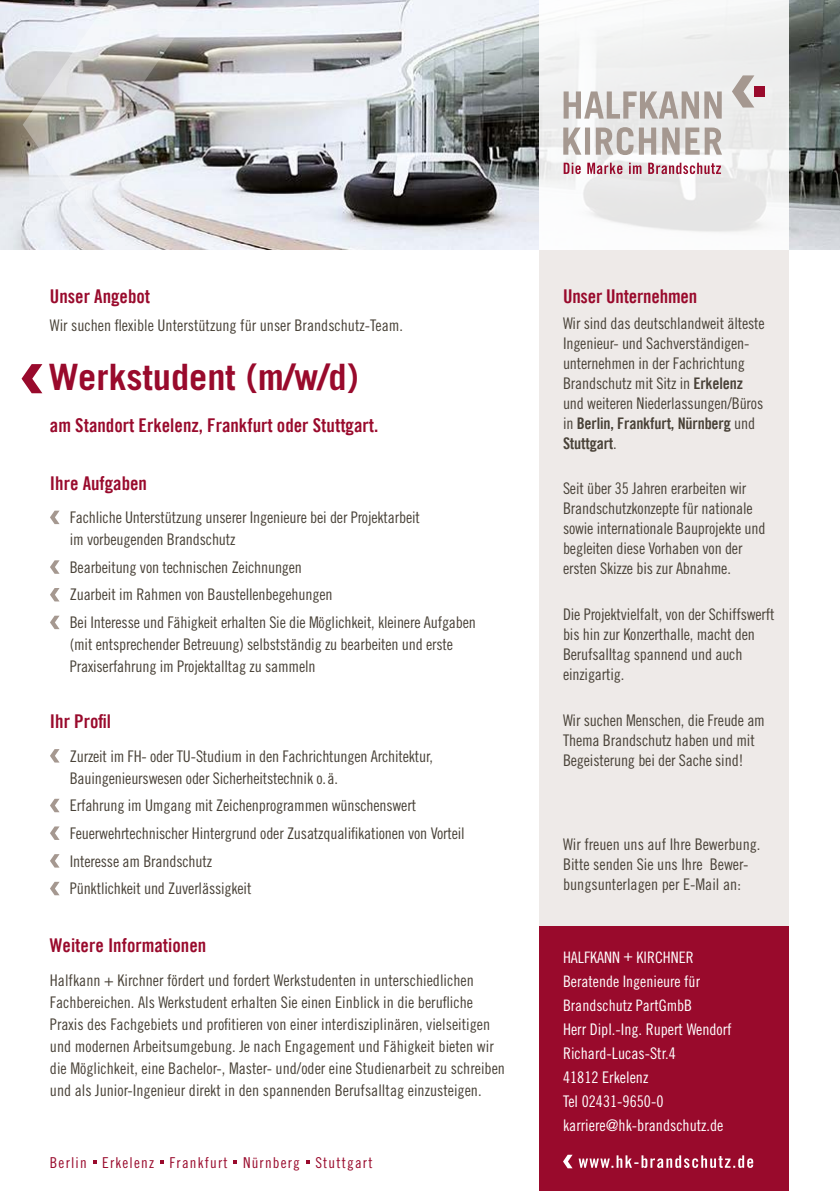
<style>
.page{position:relative;width:840px;height:1191px;background:#fff}
.page>*{position:absolute;margin:0;border:0;box-sizing:border-box;transform-origin:0 0}
.t1{font:700 36.4px "Trade Gothic";color:#990a2c}
.t2{font:19px "Trade Gothic Bold Cond Twenty";color:#990a2c}
.t3{font:16px/20px "Trade Gothic LT Std Cn 18";letter-spacing:-.01em;color:#494238}
.t4{font:16px/24px "Trade Gothic LT Std Cn 18";color:#fff}
.t5{font:16px/20px "Trade Gothic Bold Cond Twenty";letter-spacing:-.01em;color:#494238}
.t6{font:15.8px/24px "Trade Gothic LT Std Cn 18";color:#fff}
.t7{font:15px "Trade Gothic LT Std Cn 18";letter-spacing:.08em;color:#990a2c}
.s1{font-family:"Trade Gothic Bold Cond Twenty"}
.s2{font-family:"Trade Gothic LT Std Cn 18"}
</style>
<div class="page">
<svg style="left:93px;top:1160px;width:3px;height:4px"></svg>
<svg style="left:160px;top:1160px;width:4px;height:4px"></svg>
<svg style="left:233px;top:1160px;width:4px;height:4px"></svg>
<svg style="left:306px;top:1160px;width:3px;height:4px"></svg>
<div style="left:539px;top:249px;width:249px;height:698px;background:#eeeae8"></div>
<div style="left:539px;top:926px;width:249px;height:265px;background:#990a2c"></div>
<svg style="left:578px;top:1155px;width:174px;height:13px"></svg>
<svg style="left:563px;top:1154px;width:9px;height:14px"></svg>
<svg style="left:22px;top:364px;width:20px;height:29px"></svg>
<svg style="left:50px;top:510px;width:10px;height:14px"></svg>
<svg style="left:50px;top:560px;width:10px;height:14px"></svg>
<svg style="left:50px;top:588px;width:10px;height:13px"></svg>
<svg style="left:50px;top:615px;width:10px;height:14px"></svg>
<svg style="left:50px;top:749px;width:10px;height:13px"></svg>
<svg style="left:50px;top:798px;width:10px;height:14px"></svg>
<svg style="left:50px;top:826px;width:10px;height:14px"></svg>
<svg style="left:50px;top:854px;width:10px;height:13px"></svg>
<svg style="left:50px;top:881px;width:10px;height:14px"></svg>
<img style="left:0;top:0;width:839px;height:249px">
<svg style="left:23px;top:0;width:189px;height:249px"></svg>
<div style="left:539px;top:0;width:249px;height:249px;background:linear-gradient(to right,#f5f6f6,#ececec)"></div>
<svg style="left:563px;top:127px;width:158px;height:28px;background:#c8c2be"></svg>
<svg style="left:563px;top:91px;width:158px;height:28px;background:#c9c2be"></svg>
<svg style="left:563px;top:163px;width:157px;height:11px"></svg>
<svg style="left:731px;top:75px;width:23px;height:32px"></svg>
<div style="left:754px;top:87px;width:10px;height:10px;background:#990a2c"></div>
<p class="t2" style="left:50px;top:285px;width:102px">Unser Angebot</p>
<p class="t3" style="left:50px;top:315px;width:354px">Wir suchen flexible Unterstützung für unser Brandschutz-Team.</p>
<h1 class="t1" style="left:48px;top:355px;width:312px">Werkstudent (m/w/d)</h1>
<p class="t2" style="left:50px;top:413px;width:330px">am Standort Erkelenz, Frankfurt oder Stuttgart.</p>
<p class="t2" style="left:50px;top:471px;width:99px">Ihre Aufgaben</p>
<p class="t3" style="left:70px;top:506px;width:351px;line-height:22px">Fachliche Unterstützung unserer Ingenieure bei der Projektarbeit im vorbeugenden Brandschutz</p>
<p class="t3" style="left:70px;top:553px;width:407px;line-height:27.6px">Bearbeitung von technischen Zeichnungen<br>Zuarbeit im Rahmen von Baustellenbegehungen<br>Bei Interesse und Fähigkeit erhalten Sie die Möglichkeit, kleinere Aufgaben</p>
<p class="t3" style="left:70px;top:633px;width:384px;line-height:22px">(mit entsprechender Betreuung) selbstständig zu bearbeiten und erste<br>Praxiserfahrung im Projektalltag zu sammeln</p>
<p class="t2" style="left:50px;top:710px;width:63px">Ihr Profil</p>
<p class="t3" style="left:70px;top:744px;width:364px;line-height:22px">Zurzeit im FH- oder TU-Studium in den Fachrichtungen Architektur,<br>Bauingenieurswesen oder Sicherheitstechnik o. ä.</p>
<p class="t3" style="left:70px;top:791px;width:396px;line-height:27.6px">Erfahrung im Umgang mit Zeichenprogrammen wünschenswert Feuerwehrtechnischer Hintergrund oder Zusatzqualifikationen von Vorteil Interesse am Brandschutz<br>Pünktlichkeit und Zuverlässigkeit</p>
<p class="t2" style="left:50px;top:934px;width:158px">Weitere Informationen</p>
<p class="t3" style="left:50px;top:968px;width:456px;line-height:22px">Halfkann + Kirchner fördert und fordert Werkstudenten in unterschiedlichen Fachbereichen. Als Werkstudent erhalten Sie einen Einblick in die berufliche Praxis des Fachgebiets und profitieren von einer interdisziplinären, vielseitigen und modernen Arbeitsumgebung. Je nach Engagement und Fähigkeit bieten wir die Möglichkeit, eine Bachelor-, Master- und/oder eine Studienarbeit zu schreiben und als Junior-Ingenieur direkt in den spannenden Berufsalltag einzusteigen.</p>
<p class="t7" style="left:50px;top:1154px;width:324px">Berlin Erkelenz Frankfurt Nürnberg Stuttgart</p>
<p class="t2" style="left:562px;top:285px;width:136px">Unser Unternehmen</p>
<p class="t3" style="left:562px;top:313px;width:203px">Wir sind das deutschlandweit älteste Ingenieur- und Sachverständigen&shy;unternehmen in der Fachrichtung Brandschutz mit Sitz in <span class="s1">Erkelenz </span>und weiteren Niederlassungen/Büros</p>
<p class="t5" style="left:562px;top:413px;width:193px"><span class="s2">in</span> Berlin, Frankfurt, Nürnberg <span class="s2">und<br></span>Stuttgart<span class="s2">.</span></p>
<p class="t3" style="left:562px;top:478px;width:204px">Seit über 35 Jahren erarbeiten wir Brandschutzkonzepte für nationale sowie internationale Bauprojekte und begleiten diese Vorhaben von der ersten Skizze bis zur Abnahme.</p>
<p class="t3" style="left:562px;top:604px;width:213px">Die Projektvielfalt, von der Schiffswerft bis hin zur Konzerthalle, macht den<br>Berufsalltag spannend und auch einzigartig.</p>
<p class="t3" style="left:562px;top:710px;width:203px">Wir suchen Menschen, die Freude am<br>Thema Brandschutz haben und mit<br>Begeisterung bei der Sache sind!</p>
<p class="t3" style="left:562px;top:833px;width:199px">Wir freuen uns auf Ihre Bewerbung.<br>Bitte senden Sie uns Ihre Bewer&shy;bungsunterlagen per E-Mail an:</p>
<p class="t6" style="left:562px;top:945px;width:138px">HALFKANN + KIRCHNER<br>Beratende Ingenieure für<br>Brandschutz PartGmbB</p>
<p class="t4" style="left:562px;top:1017px;width:170px">Herr Dipl.-Ing. Rupert Wendorf<br>Richard-Lucas-Str.4<br>41812 Erkelenz<br>Tel 02431-9650-0 karriere@hk-brandschutz.de</p>
</div>
